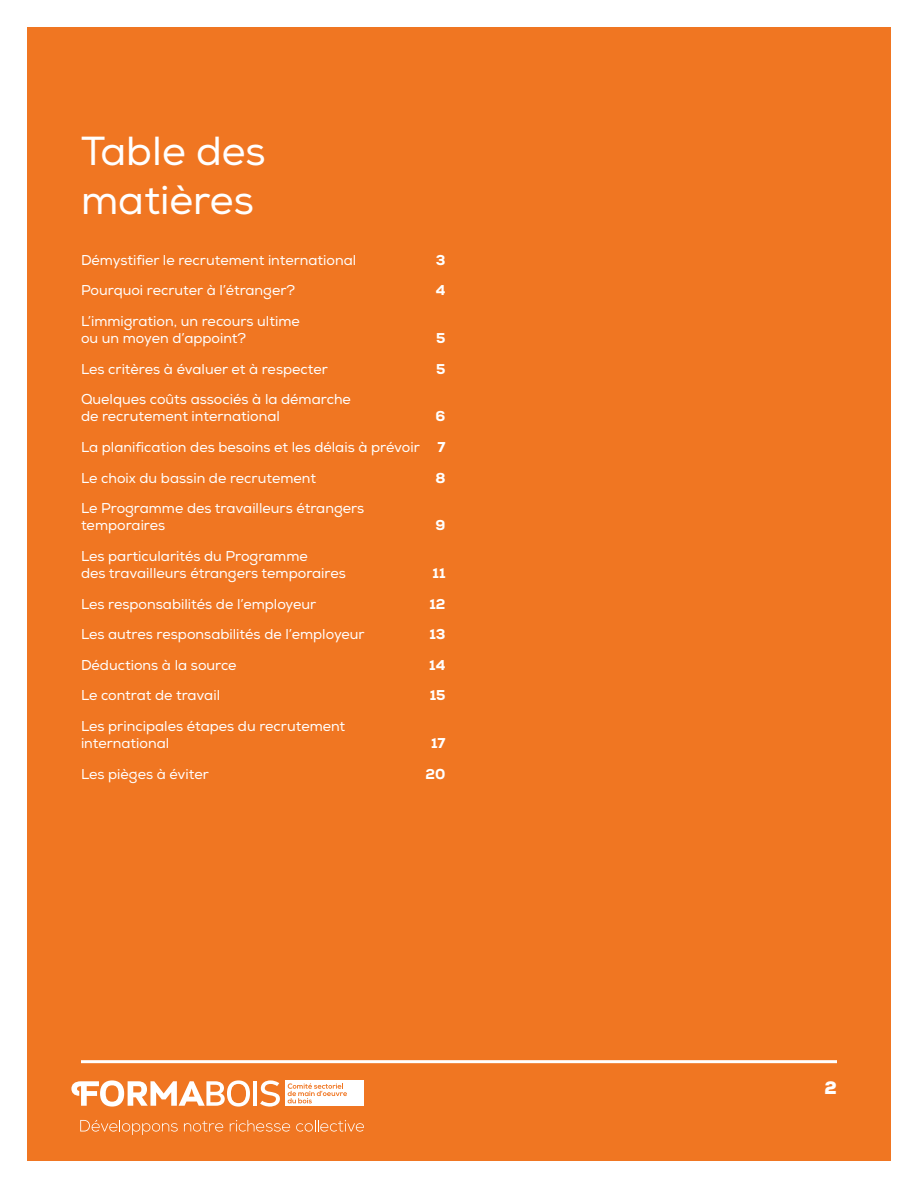
<style>
.page{position:relative;width:918px;height:1188px;background:#fff}
.page>*{position:absolute;margin:0;border:0;box-sizing:border-box;transform-origin:0 0}
.t1{font:40.5px/48.6px "Nexa";color:#fff}
.t2{font:900 18px "Nexa";color:#fff}
.t3{font:14.25px/17.1px "Nexa";color:#fff}
.t4{font:800 14.25px "Nexa";color:#fff}
.s1{font-weight:800}
</style>
<div class="page">
<div style="left:27px;top:27px;width:864px;height:1134px;background:#f07622"></div>
<hr style="left:81px;top:1060px;width:756px;height:3px;background:#fff">
<div style="left:285px;top:1080px;width:78px;height:26px;background:#fff"></div>
<svg style="left:80px;top:1120px;width:98px;height:15px"></svg>
<svg style="left:184px;top:1121px;width:40px;height:11px"></svg>
<svg style="left:230px;top:1120px;width:60px;height:12px"></svg>
<svg style="left:296px;top:1120px;width:68px;height:12px"></svg>
<svg style="left:288px;top:1083px;width:59px;height:20px"></svg>
<svg style="left:71px;top:1080px;width:179px;height:27px"></svg>
<hr style="left:253px;top:1081px;width:4px;height:25px;background:#fff">
<svg style="left:260px;top:1080px;width:20px;height:27px"></svg>
<h1 class="t1" style="left:81px;top:128px;width:186px">Table des matières</h1>
<p class="t3" style="left:81px;top:252px;width:277px">Démystifier le recrutement international</p>
<p class="t4" style="left:436px;top:251px;width:11px">3</p>
<p class="t3" style="left:81px;top:282px;width:216px">Pourquoi recruter à l’étranger?</p>
<p class="t4" style="left:436px;top:281px;width:11px">4</p>
<p class="t3" style="left:81px;top:313px;width:220px">L’immigration, un recours ultime ou un moyen d’appoint?</p>
<p class="t4" style="left:436px;top:329px;width:11px">5</p>
<p class="t3" style="left:81px;top:361px;width:249px">Les critères à évaluer et à respecter</p>
<p class="t4" style="left:436px;top:360px;width:11px">5</p>
<p class="t3" style="left:81px;top:391px;width:271px">Quelques coûts associés à la démarche de recrutement international</p>
<p class="t3" style="left:81px;top:401px;width:366px;line-height:30.6px;text-align:justify;text-indent:355px"><span class="s1">6<br></span>La planification des besoins et les délais à prévoir <span class="s1">7<br></span>Le choix du bassin de recrutement</p>
<p class="t4" style="left:435px;top:469px;width:12px">8</p>
<p class="t3" style="left:81px;top:500px;width:285px">Le Programme des travailleurs étrangers temporaires</p>
<p class="t3" style="left:81px;top:548px;width:266px">Les particularités du Programme<br>des travailleurs étrangers temporaires</p>
<p class="t4" style="left:436px;top:516px;width:11px">9</p>
<p class="t4" style="left:433px;top:564px;width:14px">11</p>
<p class="t3" style="left:81px;top:595px;width:237px">Les responsabilités de l’employeur</p>
<p class="t4" style="left:429px;top:595px;width:18px">12</p>
<p class="t3" style="left:81px;top:626px;width:285px">Les autres responsabilités de l’employeur</p>
<p class="t4" style="left:429px;top:625px;width:18px">13</p>
<p class="t3" style="left:81px;top:657px;width:157px">Déductions à la source</p>
<p class="t4" style="left:429px;top:656px;width:18px">14</p>
<p class="t3" style="left:81px;top:687px;width:141px">Le contrat de travail</p>
<p class="t4" style="left:430px;top:686px;width:17px">15</p>
<p class="t3" style="left:81px;top:718px;width:266px">Les principales étapes du recrutement international</p>
<p class="t4" style="left:431px;top:734px;width:16px">17</p>
<p class="t3" style="left:81px;top:765px;width:130px">Les pièges à éviter</p>
<p class="t4" style="left:426px;top:765px;width:21px">20</p>
<p class="t2" style="left:825px;top:1076px;width:14px">2</p>
</div>
